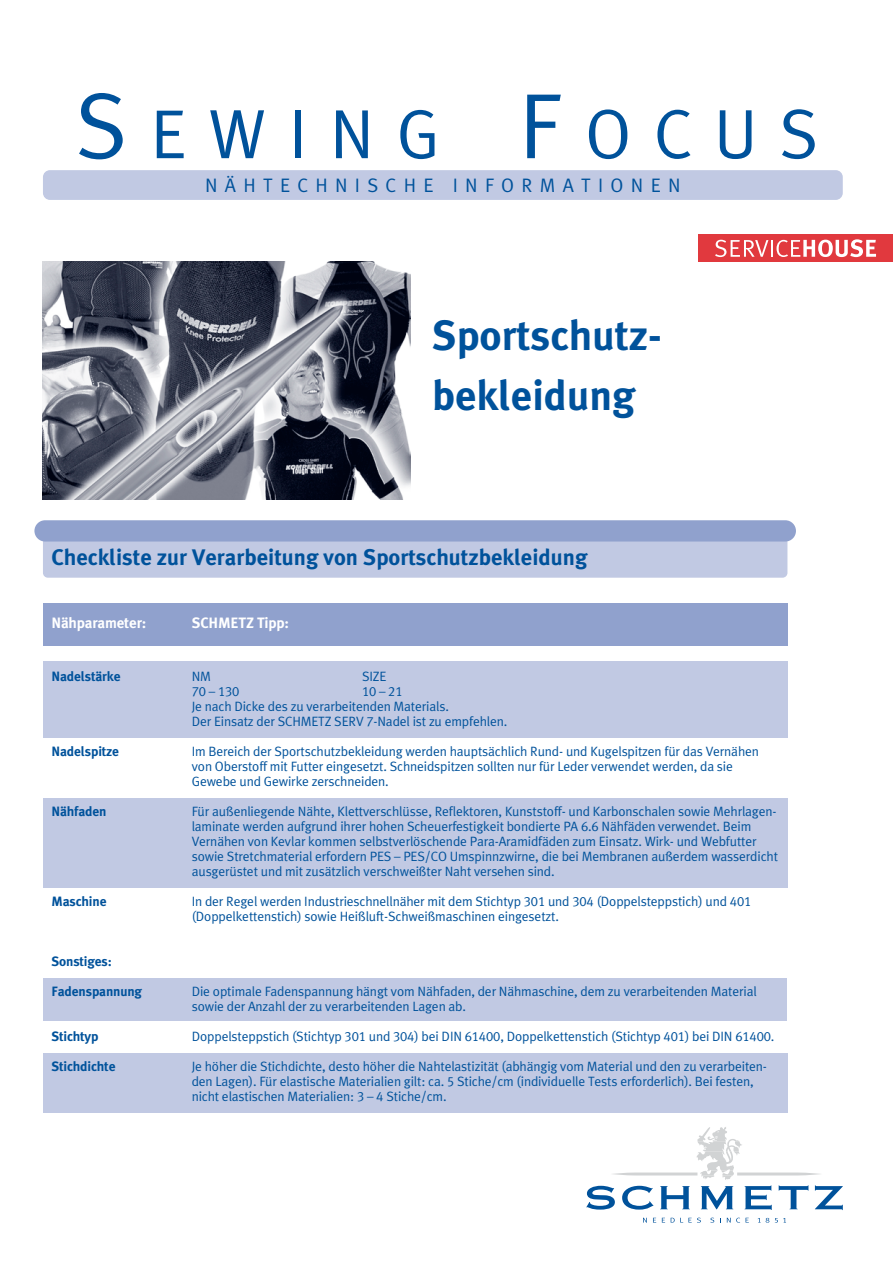
<style>
.page{position:relative;width:893px;height:1262px;background:#fff}
.page>*{position:absolute;margin:0;border:0;box-sizing:border-box;transform-origin:0 0}
.t1{font:69.75px "Meta Caps";letter-spacing:.33em;color:#00529b}
.t2{font:700 42px/60px "Schmetz";color:#00529b}
.t3{font:700 22.5px "Schmetz";color:#00529b}
.t4{font:19.5px "Schmetz Normal";letter-spacing:.375em;color:#00529b}
.t5{font:700 15px "Schmetz";letter-spacing:-.01em;color:#fff}
.t6{font:13.5px/15px "Schmetz Normal";letter-spacing:-.01em;color:#00529b}
.t7{font:700 13.5px "Schmetz";letter-spacing:-.01em;color:#00529b}
.s1{font-size:93px}
</style>
<div class="page">
<div style="left:698px;top:234px;width:194px;height:27px;background:#e1393e"></div>
<svg style="left:715px;top:239px;width:161px;height:18px"></svg>
<div style="left:43px;top:170px;width:799px;height:30px;background:#c1c9e3;border-radius:7px"></div>
<svg style="left:643px;top:1217px;width:4px;height:5px"></svg>
<svg style="left:653px;top:1217px;width:21px;height:5px"></svg>
<svg style="left:680px;top:1217px;width:11px;height:5px"></svg>
<svg style="left:697px;top:1217px;width:4px;height:5px"></svg>
<svg style="left:710px;top:1217px;width:4px;height:5px"></svg>
<svg style="left:720px;top:1217px;width:10px;height:5px"></svg>
<svg style="left:736px;top:1217px;width:12px;height:5px"></svg>
<svg style="left:757px;top:1217px;width:29px;height:5px"></svg>
<svg style="left:586px;top:1127px;width:256px;height:83px"></svg>
<img style="left:43px;top:262px;width:368px;height:238px">
<div style="left:43px;top:531px;width:744px;height:46px;background:#c1c9e3;border-radius:5px"></div>
<div style="left:34px;top:520px;width:762px;height:21px;background:#90a1cd;border-radius:11px"></div>
<div style="left:43px;top:603px;width:744px;height:42px;background:#90a1cd"></div>
<div style="left:43px;top:660px;width:744px;height:77px;background:#c1c9e3"></div>
<div style="left:43px;top:978px;width:743px;height:42px;background:#c1c9e3"></div>
<div style="left:43px;top:1053px;width:744px;height:59px;background:#c1c9e3"></div>
<div style="left:43px;top:798px;width:744px;height:89px;background:#c1c9e3"></div>
<h1 class="t1" style="left:76px;top:93px;width:744px"><span class="s1">S</span>EWING <span class="s1">F</span>OCUS</h1>
<h3 class="t4" style="left:205px;top:178px;width:477px">NÄHTECHNISCHE INFORMATIONEN</h3>
<h2 class="t2" style="left:432px;top:309px;width:231px">Sportschutz&shy;bekleidung</h2>
<h3 class="t3" style="left:51px;top:548px;width:537px">Checkliste zur Verarbeitung von Sportschutzbekleidung</h3>
<p class="t5" style="left:51px;top:617px;width:96px">Nähparameter:</p>
<p class="t5" style="left:192px;top:617px;width:99px">SCHMETZ Tipp:</p>
<p class="t7" style="left:51px;top:671px;width:71px">Nadelstärke</p>
<p class="t6" style="left:192px;top:669px;width:21px">NM</p>
<p class="t6" style="left:362px;top:669px;width:26px">SIZE</p>
<p class="t6" style="left:192px;top:684px;width:49px">70 – 130</p>
<p class="t6" style="left:192px;top:684px;width:317px;text-indent:170px">10 – 21<br>Je nach Dicke des zu verarbeitenden Materials.<br>Der Einsatz der SCHMETZ SERV 7-Nadel ist zu empfehlen.</p>
<p class="t7" style="left:51px;top:746px;width:69px">Nadelspitze</p>
<p class="t6" style="left:192px;top:744px;width:568px">Im Bereich der Sportschutzbekleidung werden hauptsächlich Rund- und Kugelspitzen für das Vernähen von Oberstoff mit Futter eingesetzt. Schneidspitzen sollten nur für Leder verwendet werden, da sie<br>Gewebe und Gewirke zerschneiden.</p>
<p class="t7" style="left:51px;top:806px;width:57px">Nähfaden</p>
<p class="t6" style="left:192px;top:804px;width:587px">Für außenliegende Nähte, Klettverschlüsse, Reflektoren, Kunststoff- und Karbonschalen sowie Mehrlagen&shy;laminate werden aufgrund ihrer hohen Scheuerfestigkeit bondierte PA 6.6 Nähfäden verwendet. Beim Vernähen von Kevlar kommen selbstverlöschende Para-Aramidfäden zum Einsatz. Wirk- und Webfutter sowie Stretchmaterial erfordern PES – PES/CO Umspinnzwirne, die bei Membranen außerdem wasserdicht ausgerüstet und mit zusätzlich verschweißter Naht versehen sind.</p>
<p class="t7" style="left:51px;top:896px;width:57px">Maschine</p>
<p class="t6" style="left:192px;top:894px;width:561px">In der Regel werden Industrieschnellnäher mit dem Stichtyp 301 und 304 (Doppelsteppstich) und 401 (Doppelkettenstich) sowie Heißluft-Schweißmaschinen eingesetzt.</p>
<p class="t7" style="left:51px;top:956px;width:62px">Sonstiges:</p>
<p class="t7" style="left:51px;top:986px;width:92px">Fadenspannung</p>
<p class="t6" style="left:192px;top:984px;width:566px">Die optimale Fadenspannung hängt vom Nähfaden, der Nähmaschine, dem zu verarbeitenden Material sowie der Anzahl der zu verarbeitenden Lagen ab.</p>
<p class="t7" style="left:51px;top:1031px;width:49px">Stichtyp</p>
<p class="t6" style="left:192px;top:1029px;width:584px">Doppelsteppstich (Stichtyp 301 und 304) bei DIN 61400, Doppelkettenstich (Stichtyp 401) bei DIN 61400.</p>
<p class="t7" style="left:51px;top:1061px;width:66px">Stichdichte</p>
<p class="t6" style="left:192px;top:1059px;width:576px">Je höher die Stichdichte, desto höher die Nahtelastizität (abhängig vom Material und den zu verarbeiten&shy;den Lagen). Für elastische Materialien gilt: ca. 5 Stiche/cm (individuelle Tests erforderlich). Bei festen, nicht elastischen Materialien: 3 – 4 Stiche/cm.</p>
</div>
